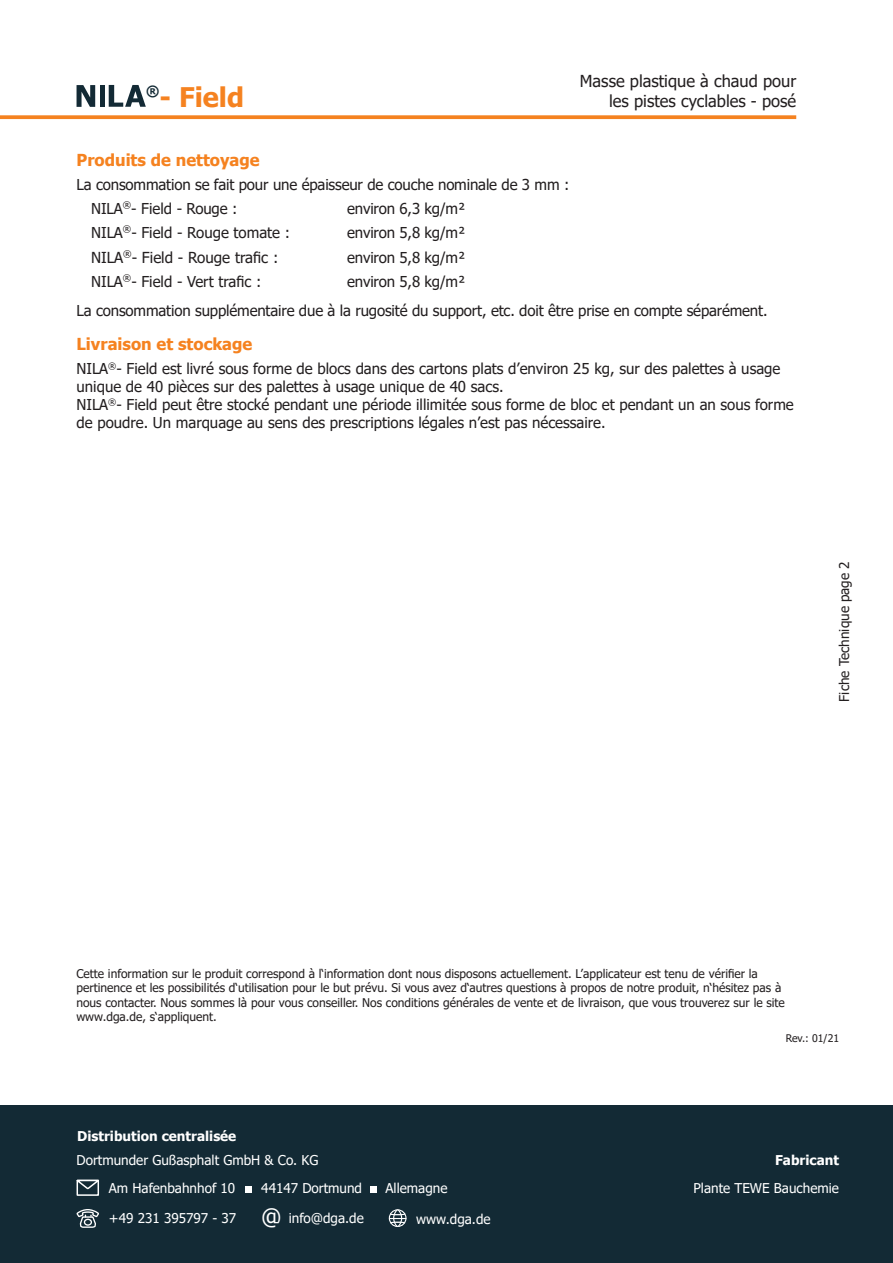
<style>
.page{position:relative;width:893px;height:1263px;background:#fff}
.page>*{position:absolute;margin:0;border:0;box-sizing:border-box;transform-origin:0 0}
.t1{font:700 27px "Tahoma";color:#f58220}
.t2{font:16.5px/19.8px "Tahoma";color:#231f20;text-align:right}
.t3{font:700 16.5px "Tahoma";color:#f58220}
.t4{font:15.15px "Tahoma";color:#231f20}
.t5{font:15px/24.3px "Tahoma";color:#231f20}
.t6{font:700 14.25px "Tahoma";color:#132a35}
.t7{font:13.5px/28.2px "Tahoma";color:#fff}
.t8{font:700 13.5px "Tahoma";color:#fff}
.t9{font:13.5px "Tahoma";color:#231f20}
.t10{font:12px/14.4px "Tahoma";color:#231f20}
.t11{font:10.5px "Tahoma";color:#231f20}
.s1{font-size:22.5px}
</style>
<div class="page">
<svg style="left:0;top:115px;width:796px;height:4px;background:#f58b31"></svg>
<hr style="left:100px;top:85px;width:4px;height:22px;background:#132a35">
<svg style="left:77px;top:85px;width:18px;height:22px"></svg>
<svg style="left:109px;top:85px;width:37px;height:22px"></svg>
<div style="left:0;top:1106px;width:893px;height:157px;background:#132a35"></div>
<svg style="left:77px;top:1180px;width:22px;height:16px"></svg>
<div style="left:245px;top:1186px;width:6px;height:7px;background:#fff"></div>
<svg style="left:77px;top:1209px;width:22px;height:19px"></svg>
<div style="left:371px;top:1186px;width:6px;height:7px;background:#fff"></div>
<div style="left:389px;top:1209px;width:17px;height:18px;border:1px solid #fff;border-radius:50%"></div>
<div style="left:393px;top:1209px;width:9px;height:18px;border:1px solid #fff;border-radius:50%"></div>
<svg style="left:389px;top:1212px;width:17px;height:12px"></svg>
<p class="t6" style="left:146px;top:81px;width:15px">®</p>
<h1 class="t1" style="left:159px;top:78px;width:86px">- Field</h1>
<p class="t2" style="left:580px;top:72px;width:218px">Masse plastique à chaud pour les pistes cyclables - posé</p>
<p class="t3" style="left:77px;top:148px;width:185px">Produits de nettoyage</p>
<p class="t5" style="left:91px;top:173px;width:480px;text-indent:-14px">La consommation se fait pour une épaisseur de couche nominale de 3 mm :<br>NILA<sup>®</sup>- Field - Rouge :<br>NILA<sup>®</sup>- Field - Rouge tomate :</p>
<p class="t4" style="left:91px;top:247px;width:189px">NILA<sup>®</sup>- Field - Rouge trafic :</p>
<p class="t5" style="left:91px;top:270px;width:172px">NILA<sup>®</sup>- Field - Vert trafic :</p>
<p class="t5" style="left:347px;top:270px;width:120px">environ 5,8 kg/m²</p>
<p class="t5" style="left:347px;top:197px;width:120px;text-align:justify">environ 6,3 kg/m² environ 5,8 kg/m² environ 5,8 kg/m²</p>
<p class="t5" style="left:77px;top:299px;width:693px">La consommation supplémentaire due à la rugosité du support, etc. doit être prise en compte séparément.</p>
<p class="t3" style="left:77px;top:332px;width:177px">Livraison et stockage</p>
<p class="t5" style="left:77px;top:360px;width:719px;line-height:18px">NILA<sup>®</sup>- Field est livré sous forme de blocs dans des cartons plats d’environ 25 kg, sur des palettes à usage unique de 40 pièces sur des palettes à usage unique de 40 sacs.<br>NILA<sup>®</sup>- Field peut être stocké pendant une période illimitée sous forme de bloc et pendant un an sous forme de poudre. Un marquage au sens des prescriptions légales n’est pas nécessaire.</p>
<p class="t9" style="left:835px;top:702px;width:142px;rotate:-90deg">Fiche Technique page 2</p>
<p class="t10" style="left:76px;top:967px;width:710px">Cette information sur le produit correspond à l‘information dont nous disposons actuellement. L’applicateur est tenu de vérifier la pertinence et les possibilités d‘utilisation pour le but prévu. Si vous avez d‘autres questions à propos de notre produit, n‘hésitez pas à nous contacter. Nous sommes là pour vous conseiller. Nos conditions générales de vente et de livraison, que vous trouverez sur le site www.dga.de, s‘appliquent.</p>
<p class="t11" style="left:786px;top:1031px;width:55px">Rev.: 01/21</p>
<p class="t8" style="left:77px;top:1127px;width:161px">Distribution centralisée</p>
<p class="t7" style="left:109px;top:1146px;width:211px;text-indent:-32px">Dortmunder Gußasphalt GmbH &amp; Co. KG<br>Am Hafenbahnhof 10</p>
<p class="t7" style="left:261px;top:1175px;width:102px">44147 Dortmund</p>
<p class="t7" style="left:109px;top:1205px;width:256px">+49 231 395797 - 37 <span class="s1">@</span> info@dga.de</p>
<p class="t7" style="left:416px;top:1205px;width:76px">www.dga.de</p>
<p class="t7" style="left:385px;top:1175px;width:63px">Allemagne</p>
<p class="t8" style="left:775px;top:1150px;width:65px">Fabricant</p>
<p class="t7" style="left:693px;top:1175px;width:147px">Plante TEWE Bauchemie</p>
</div>
